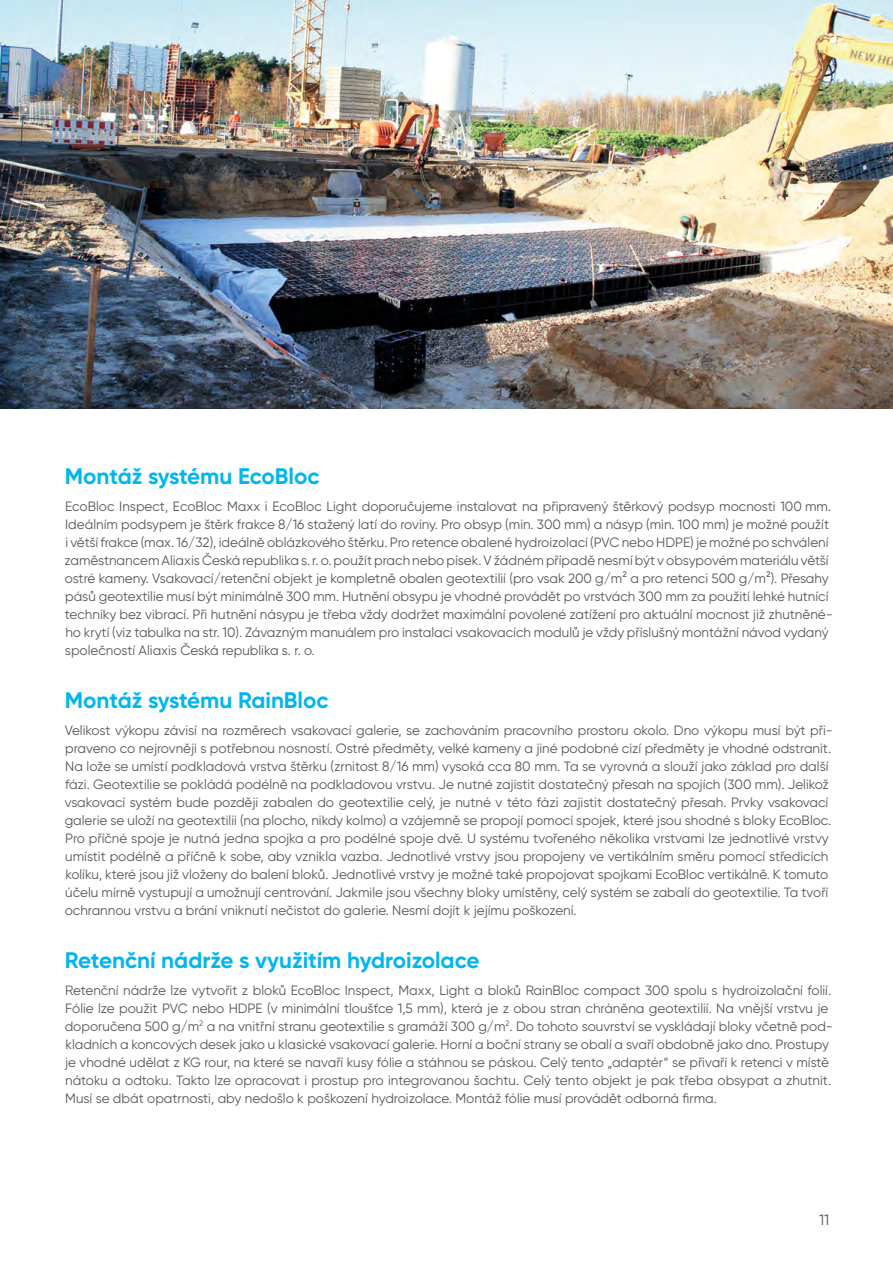
<style>
.page{position:relative;width:893px;height:1263px;background:#fff}
.page>*{position:absolute;margin:0;border:0;box-sizing:border-box;transform-origin:0 0}
.t1{font:700 22.5px "Gilroy";color:#00b6ed}
.t2{font:15px "Gilroy";color:#575756}
.t3{font:13.5px/18px "Gilroy";color:#575756}
</style>
<div class="page">
<img style="left:0;top:0;width:893px;height:408px">
<h1 class="t1" style="left:65px;top:462px;width:256px">Montáž systému EcoBloc</h1>
<p class="t3" style="left:65px;top:497px;width:770px">EcoBloc Inspect, EcoBloc Maxx i EcoBloc Light doporučujeme instalovat na připravený štěrkový podsyp mocnosti 100 mm.<br>Ideálním podsypem je štěrk frakce 8/16 stažený latí do roviny. Pro obsyp (min. 300 mm) a násyp (min. 100 mm) je možné použít i větší frakce (max. 16/32), ideálně oblázkového štěrku. Pro retence obalené hydroizolací (PVC nebo HDPE) je možné po schválení zaměstnancem Aliaxis Česká republika s. r. o. použít prach nebo písek. V žádném případě nesmí být v obsypovém materiálu větší ostré kameny. Vsakovací/retenční objekt je kompletně obalen geotextilií (pro vsak 200 g/m2 a pro retenci 500 g/m2). Přesahy pásů geotextilie musí být minimálně 300 mm. Hutnění obsypu je vhodné provádět po vrstvách 300 mm za použití lehké hutnící techniky bez vibrací. Při hutnění násypu je třeba vždy dodržet maximální povolené zatížení pro aktuální mocnost již zhutněné‑ ho krytí (viz tabulka na str. 10). Závazným manuálem pro instalaci vsakovacích modulů je vždy příslušný montážní návod vydaný společností Aliaxis Česká republika s. r. o.</p>
<h1 class="t1" style="left:65px;top:686px;width:265px">Montáž systému RainBloc</h1>
<p class="t3" style="left:65px;top:721px;width:770px">Velikost výkopu závisí na rozměrech vsakovací galerie, se zachováním pracovního prostoru okolo. Dno výkopu musí být při‑ praveno co nejrovněji s potřebnou nosností. Ostré předměty, velké kameny a jiné podobné cizí předměty je vhodné odstranit.<br>Na lože se umístí podkladová vrstva štěrku (zrnitost 8/16 mm) vysoká cca 80 mm. Ta se vyrovná a slouží jako základ pro další fázi. Geotextilie se pokládá podélně na podkladovou vrstvu. Je nutné zajistit dostatečný přesah na spojích (300 mm). Jelikož vsakovací systém bude později zabalen do geotextilie celý, je nutné v této fázi zajistit dostatečný přesah. Prvky vsakovací galerie se uloží na geotextilii (na plocho, nikdy kolmo) a vzájemně se propojí pomocí spojek, které jsou shodné s bloky EcoBloc.<br>Pro příčné spoje je nutná jedna spojka a pro podélné spoje dvě. U systému tvořeného několika vrstvami lze jednotlivé vrstvy umístit podélně a příčně k sobe, aby vznikla vazba. Jednotlivé vrstvy jsou propojeny ve vertikálním směru pomocí středicích kolíku, které jsou již vloženy do balení bloků. Jednotlivé vrstvy je možné také propojovat spojkami EcoBloc vertikálně. K tomuto účelu mírně vystupují a umožnují centrování. Jakmile jsou všechny bloky umístěny, celý systém se zabalí do geotextilie. Ta tvoří ochrannou vrstvu a brání vniknutí nečistot do galerie. Nesmí dojít k jejímu poškození.</p>
<h1 class="t1" style="left:65px;top:946px;width:416px">Retenční nádrže s využitím hydroizolace</h1>
<p class="t3" style="left:65px;top:981px;width:770px">Retenční nádrže lze vytvořit z bloků EcoBloc Inspect, Maxx, Light a bloků RainBloc compact 300 spolu s hydroizolační folií.<br>Fólie lze použit PVC nebo HDPE (v minimální tloušťce 1,5 mm), která je z obou stran chráněna geotextilií. Na vnější vrstvu je doporučena 500 g/m<sup>2</sup> a na vnitřní stranu geotextilie s gramáží 300 g/m<sup>2</sup>. Do tohoto souvrství se vyskládají bloky včetně pod‑ kladních a koncových desek jako u klasické vsakovací galerie. Horní a boční strany se obalí a svaří obdobně jako dno. Prostupy je vhodné udělat z KG rour, na které se navaří kusy fólie a stáhnou se páskou. Celý tento „adaptér“ se přivaří k retenci v místě nátoku a odtoku. Takto lze opracovat i prostup pro integrovanou šachtu. Celý tento objekt je pak třeba obsypat a zhutnit.<br>Musí se dbát opatrnosti, aby nedošlo k poškození hydroizolace. Montáž fólie musí provádět odborná firma.</p>
<p class="t2" style="left:819px;top:1210px;width:12px">11</p>
</div>
